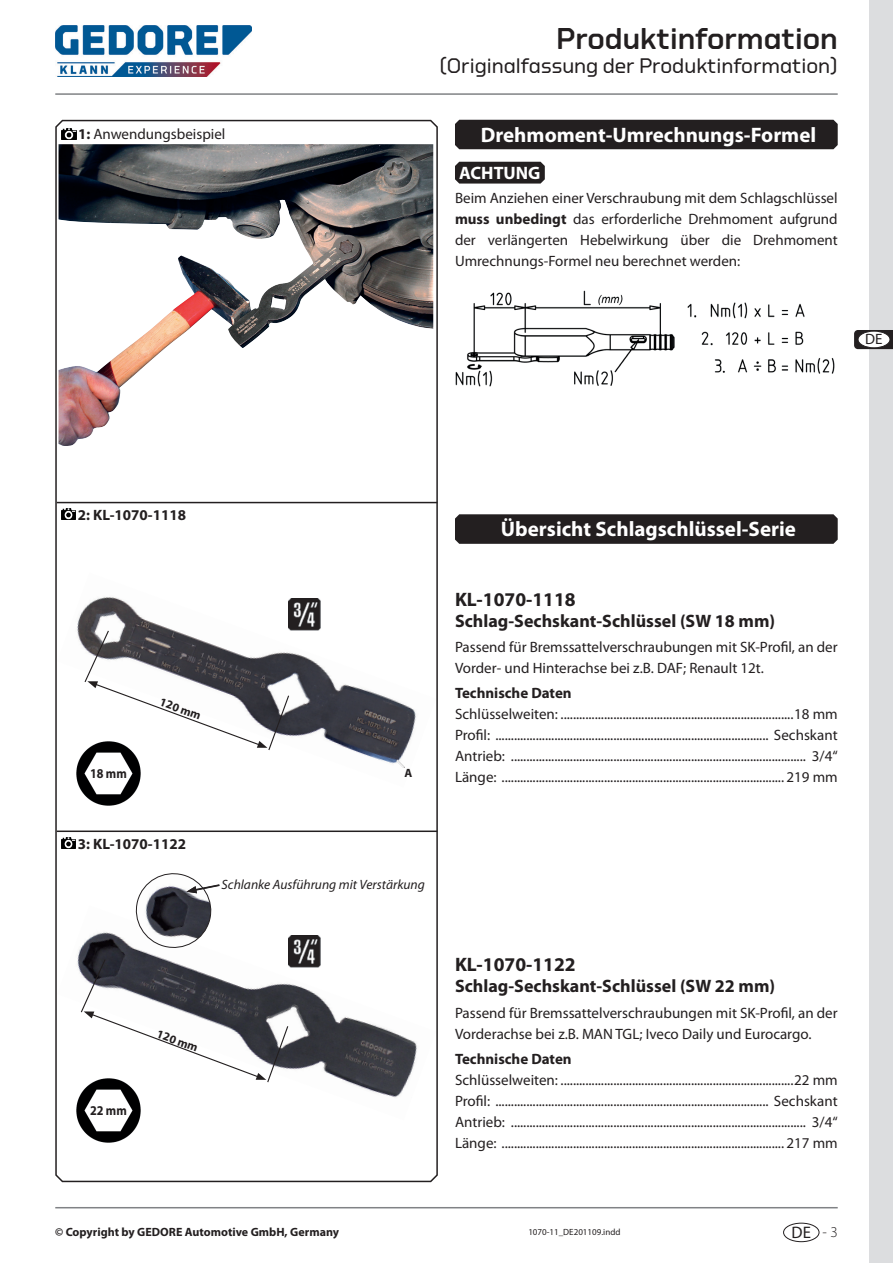
<style>
.page{position:relative;width:893px;height:1263px;background:#fff}
.page>*{position:absolute;margin:0;border:0;box-sizing:border-box;transform-origin:0 0}
.t1{font:500 30px "GEDORE Type";color:#231f20}
.t2{font:700 21px "Myriad Pro";color:#fff}
.t3{font:21px "GEDORE Type";color:#231f20}
.t4{font:700 19.5px "Myriad Pro";color:#231f20}
.t5{font:700 18px "Myriad Pro";color:#231f20}
.t6{font:700 18px "Myriad Pro";color:#fff}
.t7{font:16.65px "Myriad Pro";color:#231f20}
.t8{font:15px/21px "Myriad Pro";color:#231f20;text-align:justify}
.t9{font:700 15px "Myriad Pro";color:#231f20}
.t10{font:italic 13.5px "Myriad Pro";color:#231f20}
.t11{font:700 13.5px "Myriad Pro";color:#231f20;scale:.9 1}
.t12{font:700 12px "Myriad Pro";color:#231f20}
.t13{font:9px "Myriad Pro";color:#231f20}
.s1{font-weight:700}
.s2{font-weight:300;font-size:15px}
</style>
<div class="page">
<img style="left:55px;top:26px;width:197px;height:50px">
<div style="left:870px;top:0;width:23px;height:1263px;background:#dcdddf"></div>
<hr style="left:55px;top:93px;width:783px;height:2px;background:#808285">
<hr style="left:55px;top:1207px;width:783px;height:1px;background:#808285">
<div style="left:783px;top:1223px;width:36px;height:19px;border:1px solid #231f20;border-radius:50%"></div>
<svg style="left:854px;top:330px;width:39px;height:19px"></svg>
<div style="left:858px;top:331px;width:32px;height:17px;background:#fff;border-radius:50%"></div>
<div style="left:858px;top:331px;width:32px;height:17px;border:1px solid #231f20;border-radius:50%"></div>
<svg style="left:55px;top:119px;width:383px;height:1064px"></svg>
<div style="left:455px;top:120px;width:383px;height:29px;background:#231f20"></div>
<svg style="left:455px;top:514px;width:383px;height:30px;background:#272324"></svg>
<svg style="left:455px;top:162px;width:90px;height:22px;background:#2b2728"></svg>
<img style="left:456px;top:290px;width:379px;height:96px">
<img style="left:59px;top:144px;width:374px;height:302px">
<img style="left:57px;top:573px;width:379px;height:214px">
<svg style="left:84px;top:629px;width:206px;height:122px"></svg>
<img style="left:77px;top:741px;width:63px;height:64px">
<img style="left:288px;top:599px;width:32px;height:32px">
<svg style="left:395px;top:758px;width:11px;height:11px"></svg>
<img style="left:57px;top:905px;width:379px;height:215px">
<svg style="left:80px;top:958px;width:209px;height:125px"></svg>
<img style="left:77px;top:1078px;width:63px;height:64px">
<img style="left:288px;top:936px;width:32px;height:32px">
<svg style="left:131px;top:870px;width:89px;height:82px"></svg>
<p class="t8" style="left:78px;top:124px;width:149px"><span class="s1">1:</span> Anwendungsbeispiel</p>
<h1 class="t1" style="left:556px;top:21px;width:283px">Produktinformation</h1>
<h2 class="t3" style="left:439px;top:54px;width:400px">(Originalfassung der Produktinformation)</h2>
<h2 class="t2" style="left:481px;top:121px;width:337px">Drehmoment-Umrechnungs-Formel</h2>
<p class="t6" style="left:459px;top:161px;width:83px">ACHTUNG</p>
<p class="t8" style="left:455px;top:187px;width:384px">Beim Anziehen einer Verschraubung mit dem Schlagschlüssel <span class="s1">muss unbedingt</span> das erforderliche Drehmoment aufgrund der verlängerten Hebelwirkung über die Drehmoment Umrechnungs-Formel neu berechnet werden:</p>
<p class="t8" style="left:865px;top:329px;width:19px">DE</p>
<p class="t9" style="left:78px;top:505px;width:110px">2: KL-1070-1118</p>
<p class="t12" style="left:163px;top:694px;width:45px;rotate:20deg">120 mm</p>
<p class="t11" style="left:90px;top:764px;width:42px">18 mm</p>
<p class="t12" style="left:404px;top:765px;width:9px">A</p>
<p class="t9" style="left:78px;top:834px;width:110px">3: KL-1070-1122</p>
<p class="t10" style="left:222px;top:876px;width:205px">Schlanke Ausführung mit Verstärkung</p>
<p class="t11" style="left:90px;top:1101px;width:42px">22 mm</p>
<p class="t12" style="left:160px;top:1026px;width:45px;rotate:20deg">120 mm</p>
<h2 class="t2" style="left:501px;top:515px;width:297px">Übersicht Schlagschlüssel-Serie</h2>
<h3 class="t4" style="left:455px;top:586px;width:122px">KL-1070-1118</h3>
<p class="t5" style="left:455px;top:609px;width:322px">Schlag-Sechskant-Schlüssel (SW 18 mm)</p>
<p class="t8" style="left:455px;top:636px;width:384px">Passend für Bremssattelverschraubungen mit SK-Profil, an der<br>Vorder- und Hinterachse bei z.B. DAF; Renault 12t.</p>
<p class="t9" style="left:455px;top:683px;width:118px">Technische Daten</p>
<p class="t8" style="left:455px;top:703px;width:384px">Schlüsselweiten: ...........................................................................18 mm Profil: ........................................................................................ Sechskant Antrieb: ............................................................................................... 3/4“ Länge: ........................................................................................... 219 mm</p>
<h3 class="t4" style="left:455px;top:952px;width:122px">KL-1070-1122</h3>
<p class="t5" style="left:455px;top:974px;width:322px">Schlag-Sechskant-Schlüssel (SW 22 mm)</p>
<p class="t8" style="left:455px;top:1002px;width:384px">Passend für Bremssattelverschraubungen mit SK-Profil, an der<br>Vorderachse bei z.B. MAN TGL; Iveco Daily und Eurocargo.</p>
<p class="t9" style="left:455px;top:1049px;width:118px">Technische Daten</p>
<p class="t8" style="left:455px;top:1069px;width:384px">Schlüsselweiten: ...........................................................................22 mm Profil: ........................................................................................ Sechskant Antrieb: ............................................................................................... 3/4“ Länge: ........................................................................................... 217 mm</p>
<p class="t12" style="left:55px;top:1224px;width:285px">© Copyright by GEDORE Automotive GmbH, Germany</p>
<p class="t13" style="left:528px;top:1226px;width:94px">1070-11_DE201109.indd</p>
<p class="t7" style="left:792px;top:1222px;width:48px">DE <span class="s2">-3</span></p>
</div>
